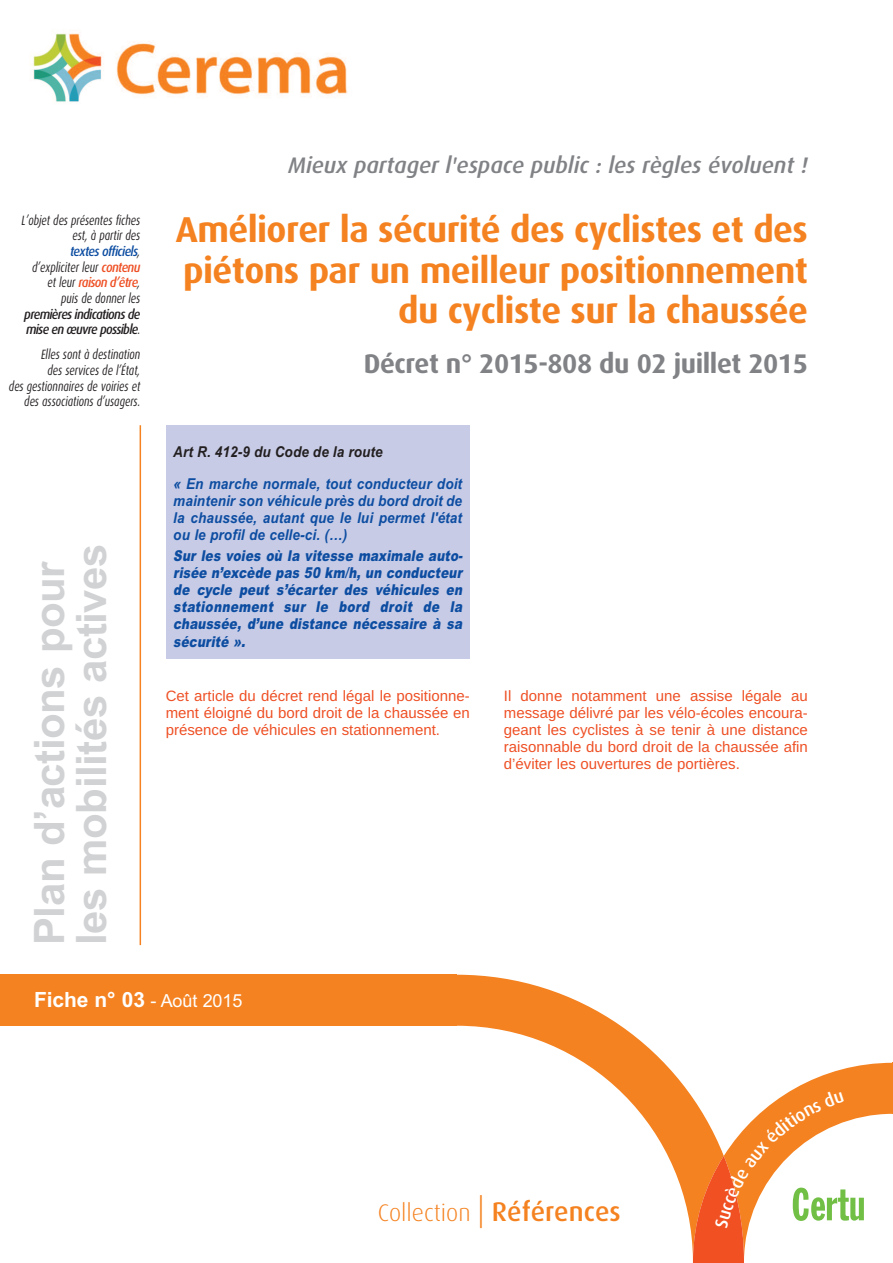
<style>
.page{position:relative;width:893px;height:1263px;background:#fff}
.page>*{position:absolute;margin:0;border:0;box-sizing:border-box;transform-origin:0 0}
.t1{font:700 42px/42px "Arial";letter-spacing:-.01em;color:#d1d2d4}
.t2{font:700 36px/40.5px "Dax OT";letter-spacing:-.015em;color:#f58220;text-align:right}
.t3{font:700 27px "Dax OT";letter-spacing:-.015em;color:#808285}
.t4{font:300 24px "Dax OT";color:#f58220}
.t5{font:italic 500 22.5px "Dax OT";letter-spacing:-.005em;color:#808285}
.t6{font:700 21px "Arial";letter-spacing:-.005em;color:#fff}
.t7{font:15px/17.1px "Liberation Sans";color:#ee5025;text-align:justify}
.t8{font:italic 900 15px/17.1px "Arial";color:#0d4da1;text-align:justify;scale:.8 1}
.t9{font:italic 700 15px/17.1px "Arial";letter-spacing:.01em;color:#0d4da1;text-align:justify;scale:.9 1}
.t10{font:italic 700 15px "Arial";letter-spacing:.01em;color:#231f20;scale:.9 1}
.t11{font:italic 13.5px/15.6px "Dax OT";color:#231f20;text-align:right;scale:.75 1}
.t12{font:italic 500 13.5px/15.6px "Dax OT";letter-spacing:-.055em;color:#231f20;scale:.9 1}
.s1{font-weight:500;color:#0d4da1}
.s2{font-weight:500;color:#ee5025}
.s3{font-weight:400}
.s4{font-weight:400;font-size:18px}
.s5{font-size:33px}
.s6{font-weight:500;font-size:27px}
</style>
<div class="page">
<div style="left:166px;top:425px;width:304px;height:234px;background:#c7cbe6"></div>
<svg style="left:457px;top:975px;width:236px;height:288px"></svg>
<div style="left:0;top:975px;width:457px;height:51px;background:#f58220"></div>
<img style="left:30px;top:33px;width:318px;height:69px">
<hr style="left:140px;top:425px;width:1px;height:520px;background:#f58220">
<svg style="left:693px;top:1063px;width:200px;height:200px"></svg>
<p class="t11" style="left:22px;top:214px;width:160px">L’objet des présentes fiches est, à partir des<br><span class="s1">textes officiels</span>, d’expliciter leur <span class="s2">contenu </span>et leur <span class="s2">raison d’être</span>,<br>puis de donner les</p>
<p class="t12" style="left:24px;top:307px;width:130px">premières indications de mise en œuvre possible<span class="s3">.</span></p>
<p class="t11" style="left:9px;top:348px;width:177px">Elles sont à destination<br>des services de l’État,<br>des gestionnaires de voiries et des associations d’usagers.</p>
<h1 class="t1" style="left:29px;top:945px;width:403px;rotate:-90deg">Plan d’actions pour les mobilités actives</h1>
<h3 class="t5" style="left:288px;top:158px;width:521px">Mieux partager l'espace public : les règles évoluent !</h3>
<h2 class="t2" style="left:176px;top:213px;width:633px">Améliorer la sécurité des cyclistes et des piétons par un meilleur positionnement du cycliste sur la chaussée</h2>
<h3 class="t3" style="left:364px;top:355px;width:446px">Décret n° 2015-808 du 02 juillet 2015</h3>
<p class="t10" style="left:173px;top:443px;width:234px">Art R. 412-9 du Code de la route</p>
<p class="t9" style="left:173px;top:475px;width:322px">« En marche normale, tout conducteur doit maintenir son véhicule près du bord droit de la chaussée, autant que le lui permet l'état ou le profil de celle-ci. (…)</p>
<p class="t8" style="left:173px;top:547px;width:367px">Sur les voies où la vitesse maximale auto&shy;risée n’excède pas 50 km/h, un conducteur de cycle peut s’écarter des véhicules en stationnement sur le bord droit de la chaussée, d’une distance nécessaire à sa sécurité ».</p>
<p class="t7" style="left:166px;top:687px;width:306px">Cet article du décret rend légal le positionne&shy;ment éloigné du bord droit de la chaussée en présence de véhicules en stationnement.</p>
<p class="t7" style="left:504px;top:687px;width:306px">Il donne notamment une assise légale au message délivré par les vélo-écoles encoura&shy;geant les cyclistes à se tenir à une distance raisonnable du bord droit de la chaussée afin d’éviter les ouvertures de portières.</p>
<h3 class="t6" style="left:34px;top:988px;width:210px">Fiche n° 03 <span class="s4">- Août 2015</span></h3>
<h3 class="t4" style="left:378px;top:1204px;width:244px">Collection <span class="s5">|</span> <span class="s6">Références</span></h3>
</div>
